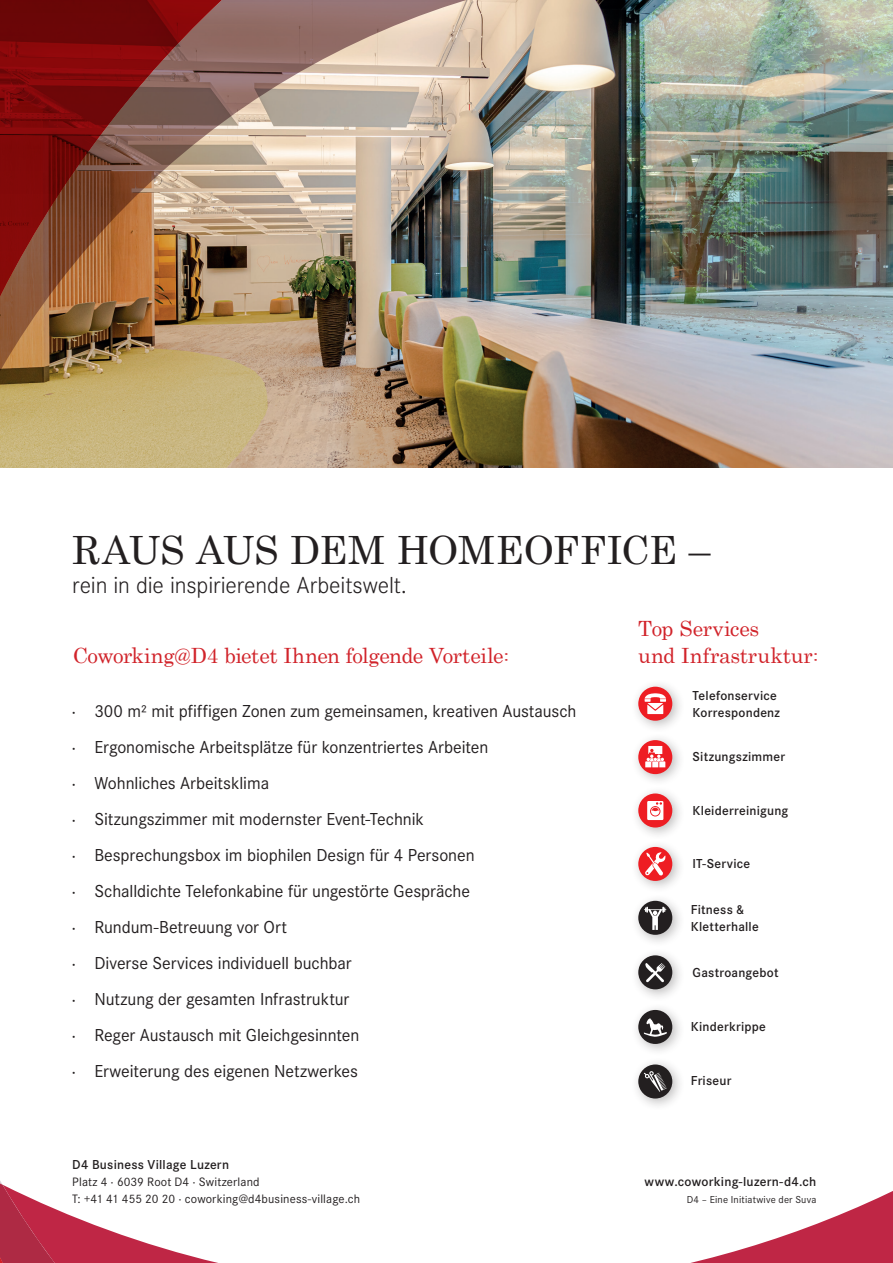
<style>
.page{position:relative;width:893px;height:1263px;background:#fff}
.page>*{position:absolute;margin:0;border:0;box-sizing:border-box;transform-origin:0 0}
.t1{font:39px "Century";letter-spacing:-.01em;color:#231f20}
.t2{font:300 24px "Corporate S";letter-spacing:-.005em;color:#231f20}
.t3{font:21px/27px "Century";letter-spacing:-.015em;color:#d1232a}
.t4{font:18px/36px "Corporate S";letter-spacing:-.005em;color:#231f20}
.t5{font:18px/36px "Minion Pro";color:#231f20;text-align:justify}
.t6{font:600 13.5px/16.8px "Corporate S";letter-spacing:.02em;color:#231f20}
.t7{font:12.6px/16.8px "Corporate S";letter-spacing:.01em;color:#231f20}
.t8{font:10.5px "Corporate S";letter-spacing:.015em;color:#231f20}
.s1{font-size:15.75px}
</style>
<div class="page">
<svg style="left:267px;top:0;width:448px;height:21px;background:#aa978c"></svg>
<img style="left:267px;top:21px;width:626px;height:1242px">
<svg style="left:0;top:0;width:267px;height:1263px"></svg>
<h1 class="t1" style="left:72px;top:517px;width:640px">RAUS AUS DEM HOMEOFFICE –</h1>
<h2 class="t2" style="left:72px;top:569px;width:336px">rein in die inspirierende Arbeitswelt.</h2>
<p class="t3" style="left:638px;top:613px;width:182px">Top Services<br>und Infrastruktur<span class="s1">:</span></p>
<p class="t3" style="left:72px;top:640px;width:438px">Coworking@D4 bietet Ihnen folgende Vorteile<span class="s1">:</span></p>
<p class="t4" style="left:94px;top:693px;width:484px">300 m² mit pfiffigen Zonen zum gemeinsamen, kreativen Austausch Ergonomische Arbeitsplätze für konzentriertes Arbeiten<br>Wohnliches Arbeitsklima<br>Sitzungszimmer mit modernster Event-Technik<br>Besprechungsbox im biophilen Design für 4 Personen<br>Schalldichte Telefonkabine für ungestörte Gespräche Rundum-Betreuung vor Ort<br>Diverse Services individuell buchbar<br>Nutzung der gesamten Infrastruktur<br>Reger Austausch mit Gleichgesinnten<br>Erweiterung des eigenen Netzwerkes</p>
<p class="t6" style="left:693px;top:687px;width:89px">Telefonservice<br>Korrespondenz</p>
<p class="t5" style="left:72px;top:693px;width:6px">· · · · · · · · · · ·</p>
<p class="t6" style="left:693px;top:749px;width:94px">Sitzungszimmer</p>
<p class="t6" style="left:693px;top:802px;width:97px">Kleiderreinigung</p>
<p class="t6" style="left:692px;top:855px;width:59px">IT-Service</p>
<p class="t6" style="left:691px;top:901px;width:69px">Fitness &amp;<br>Kletterhalle</p>
<p class="t6" style="left:693px;top:964px;width:87px">Gastroangebot</p>
<p class="t6" style="left:691px;top:1019px;width:77px">Kinderkrippe</p>
<p class="t6" style="left:691px;top:1073px;width:42px">Friseur</p>
<p class="t6" style="left:72px;top:1157px;width:158px">D4 Business Village Luzern</p>
<p class="t7" style="left:72px;top:1174px;width:289px">Platz 4 · 6039 Root D4 · Switzerland<br>T: +41 41 455 20 20 · coworking@d4business-village.ch</p>
<p class="t6" style="left:645px;top:1173px;width:173px">www.coworking-luzern-d4.ch</p>
<p class="t8" style="left:687px;top:1194px;width:131px">D4 – Eine Initiatwive der Suva</p>
</div>
